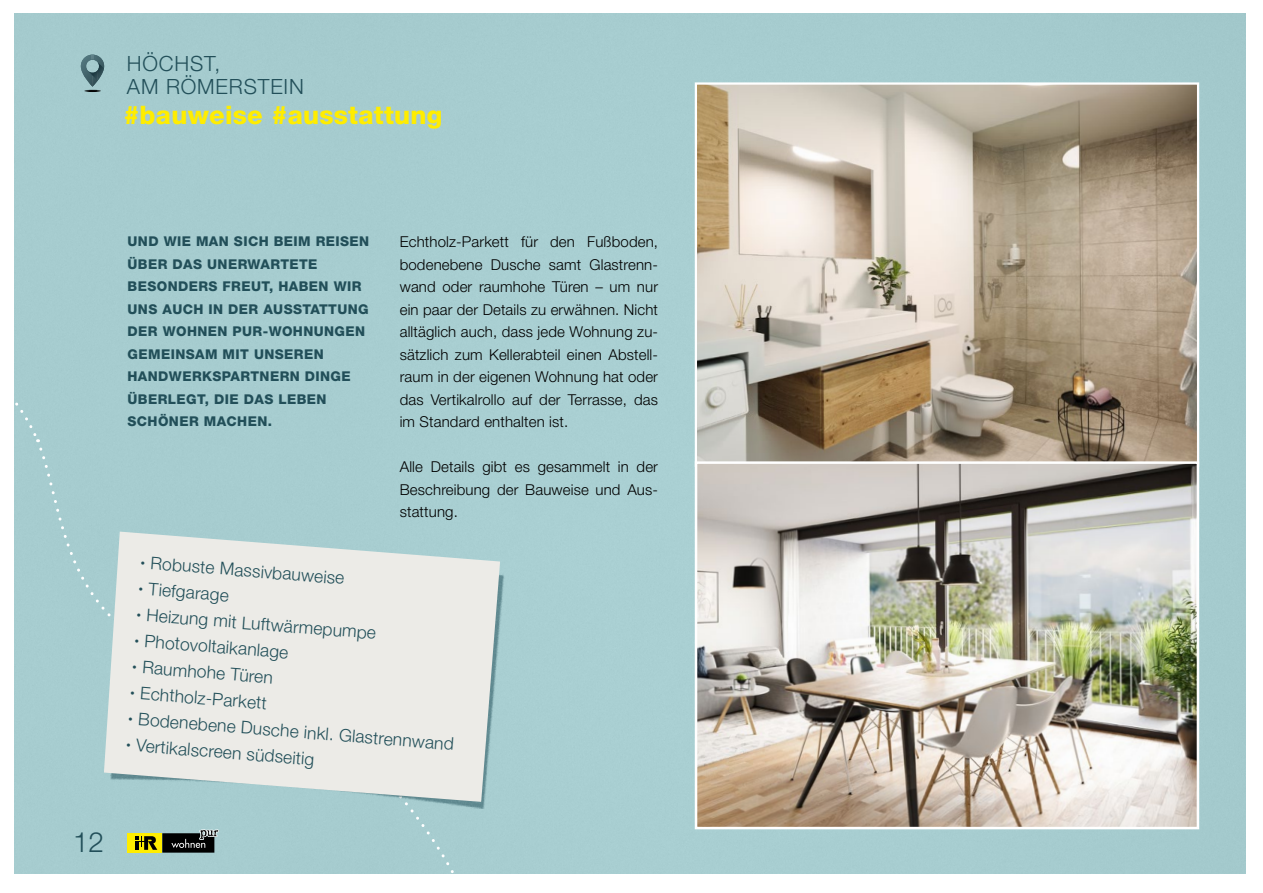
<style>
.page{position:relative;width:1263px;height:893px;background:#fff}
.page>*{position:absolute;margin:0;border:0;box-sizing:border-box;transform-origin:0 0}
.Seitenzahl{font:300 27.9px "Helvetica Neue LT Std";color:#224f59}
.h2fett{font:800 25.5px "Helvetica Neue LT Std";letter-spacing:.01em;color:#ffed00}
.h1_dünn{font:300 21px "Helvetica Neue LT Std";letter-spacing:.04em;color:#224f59}
.aufzählung_big{font:300 17.4px "Helvetica Neue LT Std";color:#224f59}
.copytext{font:300 15px/22.5px "Helvetica Neue LT Std";letter-spacing:.01em;color:#000;text-align:justify}
.Einleitungstext{font:800 13.5px/22.5px "Helvetica Neue LT Std";letter-spacing:.03em;color:#224f59}
</style>
<div class="page">
<div style="left:15px;top:13px;width:1231px;height:860px;background:#a7cdd0"></div>
<div style="left:220px;top:670px;width:313px;height:204px;background:#a7cdd0"></div>
<div style="left:14px;top:349px;width:202px;height:325px;background:#a6cccf"></div>
<div style="left:128px;top:833px;width:34px;height:20px;background:#ffed00"></div>
<svg style="left:135px;top:829px;width:84px;height:24px"></svg>
<svg style="left:81px;top:55px;width:24px;height:37px"></svg>
<img style="left:698px;top:85px;width:498px;height:376px">
<img style="left:699px;top:465px;width:496px;height:360px">
<div style="left:695px;top:461px;width:504px;height:368px;border:3px solid #fff"></div>
<div style="left:110px;top:545px;width:394px;height:264px;background:#224f59;opacity:.57"></div>
<svg style="left:104px;top:532px;width:396px;height:270px;background:#e1e5e2"></svg>
<p class="h1_dünn" style="left:127px;top:51px;width:95px">HÖCHST,</p>
<p class="h1_dünn" style="left:127px;top:73px;width:178px">AM RÖMERSTEIN</p>
<p class="h2fett" style="left:123px;top:100px;width:321px">#bauweise #ausstattung</p>
<p class="Einleitungstext" style="left:128px;top:230px;width:243px">UND WIE MAN SICH BEIM REISEN<br>ÜBER DAS UNERWARTETE<br>BESONDERS FREUT, HABEN WIR<br>UNS AUCH IN DER AUSSTATTUNG<br>DER WOHNEN PUR-WOHNUNGEN<br>GEMEINSAM MIT UNSEREN<br>HANDWERKSPARTNERN DINGE<br>ÜBERLEGT, DIE DAS LEBEN<br>SCHÖNER MACHEN.</p>
<p class="copytext" style="left:400px;top:231px;width:260px">Echtholz-Parkett für den Fußboden, bodenebene Dusche samt Glastrenn&shy;wand oder raumhohe Türen – um nur ein paar der Details zu erwähnen. Nicht alltäglich auch, dass jede Wohnung zu&shy;sätzlich zum Kellerabteil einen Abstell&shy;raum in der eigenen Wohnung hat oder das Vertikalrollo auf der Terrasse, das im Standard enthalten ist.</p>
<p class="copytext" style="left:400px;top:456px;width:260px">Alle Details gibt es gesammelt in der Beschreibung der Bauweise und Aus&shy;stattung.</p>
<p class="aufzählung_big" style="left:141px;top:552px;width:206px;rotate:4deg"><sup>•</sup> Robuste Massivbauweise</p>
<p class="aufzählung_big" style="left:139px;top:578px;width:92px;rotate:4deg"><sup>•</sup> Tiefgarage</p>
<p class="aufzählung_big" style="left:137px;top:604px;width:242px;rotate:4deg"><sup>•</sup> Heizung mit Luftwärmepumpe</p>
<p class="aufzählung_big" style="left:135px;top:630px;width:156px;rotate:4deg"><sup>•</sup> Photovoltaikanlage</p>
<p class="aufzählung_big" style="left:133px;top:656px;width:142px;rotate:4deg"><sup>•</sup> Raumhohe Türen</p>
<p class="aufzählung_big" style="left:131px;top:682px;width:138px;rotate:4deg"><sup>•</sup> Echtholz-Parkett</p>
<p class="aufzählung_big" style="left:129px;top:709px;width:328px;rotate:4deg"><sup>•</sup> Bodenebene Dusche inkl. Glastrennwand</p>
<p class="aufzählung_big" style="left:127px;top:734px;width:190px;rotate:4deg"><sup>•</sup> Vertikalscreen südseitig</p>
<p class="Seitenzahl" style="left:73px;top:825px;width:33px">12</p>
</div>
